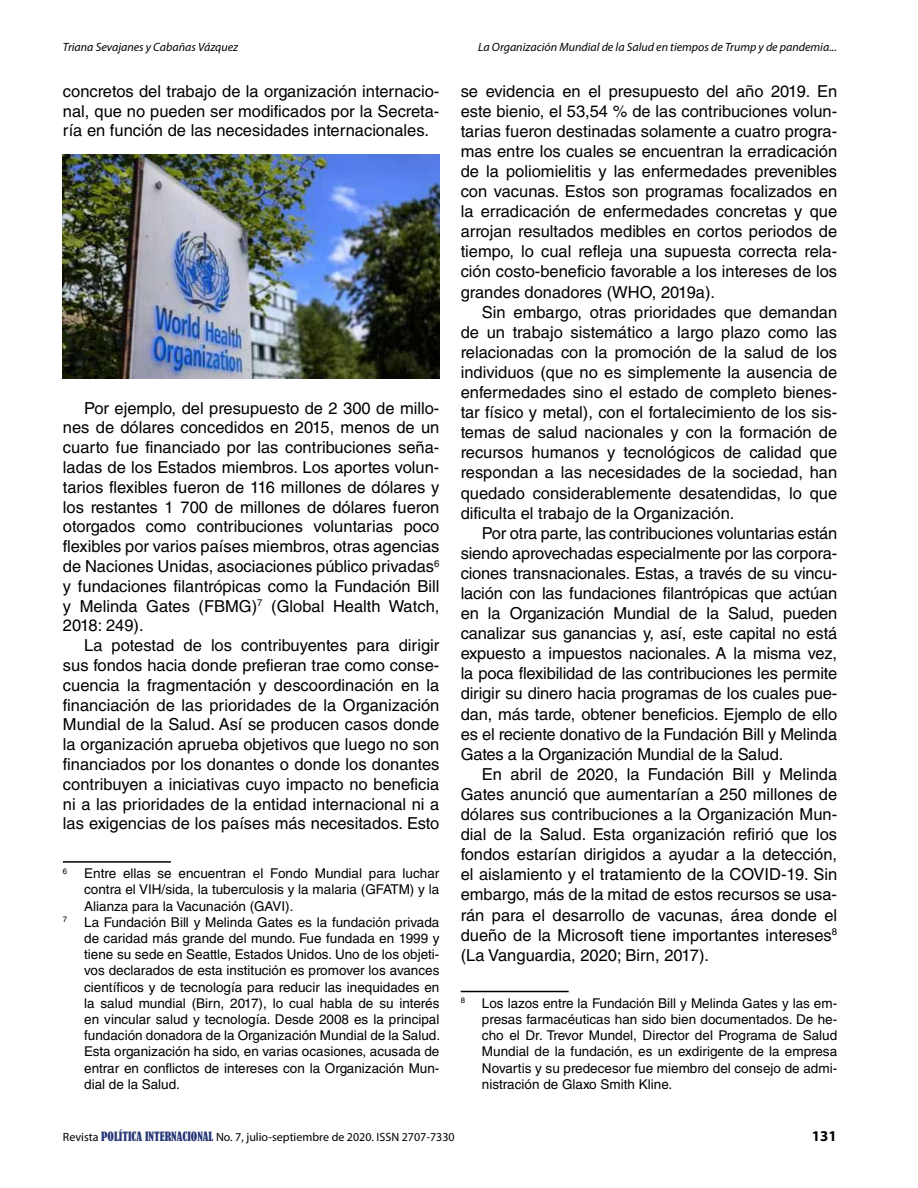
<style>
.page{position:relative;width:918px;height:1188px;background:#fff}
.page>*{position:absolute;margin:0;border:0;box-sizing:border-box;transform-origin:0 0}
.t1{font:16.5px/20.1px "Helvetica LT Std";color:#000;text-align:justify}
.t2{font:700 15px "Myriad Pro";color:#000}
.t3{font:13.5px/16.2px "Helvetica LT Std";color:#000;text-align:justify}
.t4{font:italic 12px "Myriad Pro";color:#000}
.t5{font:12px "Myriad Pro";color:#000}
.t6{font:7.8px "Helvetica LT Std";color:#000}
.s1{font-family:"Bernard";font-stretch:condensed;color:#253675}
</style>
<div class="page">
<hr style="left:63px;top:861px;width:108px;height:2px;background:#000">
<hr style="left:461px;top:991px;width:108px;height:1px;background:#000">
<img style="left:63px;top:155px;width:376px;height:224px">
<p class="t4" style="left:63px;top:40px;width:177px">Triana Sevajanes y Cabañas Vázquez</p>
<p class="t4" style="left:478px;top:40px;width:360px">La Organización Mundial de la Salud en tiempos de Trump y de pandemia...</p>
<p class="t1" style="left:63px;top:81px;width:378px">concretos del trabajo de la organización internacio&shy;nal, que no pueden ser modificados por la Secreta&shy;ría en función de las necesidades internacionales.</p>
<p class="t1" style="left:461px;top:81px;width:378px">se evidencia en el presupuesto del año 2019. En este bienio, el 53,54 % de las contribuciones volun&shy;tarias fueron destinadas solamente a cuatro progra&shy;mas entre los cuales se encuentran la erradicación de la poliomielitis y las enfermedades prevenibles con vacunas. Estos son programas focalizados en la erradicación de enfermedades concretas y que arrojan resultados medibles en cortos periodos de tiempo, lo cual refleja una supuesta correcta rela&shy;ción costo-beneficio favorable a los intereses de los grandes donadores (WHO, 2019a).</p>
<p class="t1" style="left:461px;top:302px;width:378px;text-indent:21px">Sin embargo, otras prioridades que demandan de un trabajo sistemático a largo plazo como las relacionadas con la promoción de la salud de los individuos (que no es simplemente la ausencia de enfermedades sino el estado de completo bienes&shy;tar físico y metal), con el fortalecimiento de los sis&shy;temas de salud nacionales y con la formación de recursos humanos y tecnológicos de calidad que respondan a las necesidades de la sociedad, han quedado considerablemente desatendidas, lo que dificulta el trabajo de la Organización.</p>
<p class="t1" style="left:461px;top:523px;width:378px;text-indent:21px">Por otra parte, las contribuciones voluntarias están siendo aprovechadas especialmente por las corpora&shy;ciones transnacionales. Estas, a través de su vincu&shy;lación con las fundaciones filantrópicas que actúan en la Organización Mundial de la Salud, pueden canalizar sus ganancias y, así, este capital no está expuesto a impuestos nacionales. A la misma vez, la poca flexibilidad de las contribuciones les permite dirigir su dinero hacia programas de los cuales pue&shy;dan, más tarde, obtener beneficios. Ejemplo de ello es el reciente donativo de la Fundación Bill y Melinda Gates a la Organización Mundial de la Salud.</p>
<p class="t1" style="left:461px;top:764px;width:378px;text-indent:21px">En abril de 2020, la Fundación Bill y Melinda Gates anunció que aumentarían a 250 millones de dólares sus contribuciones a la Organización Mun&shy;dial de la Salud. Esta organización refirió que los fondos estarían dirigidos a ayudar a la detección, el aislamiento y el tratamiento de la COVID-19. Sin embargo, más de la mitad de estos recursos se usa&shy;rán para el desarrollo de vacunas, área donde el dueño de la Microsoft tiene importantes intereses<sup>8 </sup>(La Vanguardia, 2020; Birn, 2017).</p>
<p class="t6" style="left:461px;top:996px;width:6px">8</p>
<p class="t3" style="left:482px;top:995px;width:357px">Los lazos entre la Fundación Bill y Melinda Gates y las em&shy;presas farmacéuticas han sido bien documentados. De he&shy;cho el Dr. Trevor Mundel, Director del Programa de Salud Mundial de la fundación, es un exdirigente de la empresa Novartis y su predecesor fue miembro del consejo de admi&shy;nistración de Glaxo Smith Kline.</p>
<p class="t1" style="left:63px;top:398px;width:378px;text-indent:21px">Por ejemplo, del presupuesto de 2 300 de millo&shy;nes de dólares concedidos en 2015, menos de un cuarto fue financiado por las contribuciones seña&shy;ladas de los Estados miembros. Los aportes volun&shy;tarios flexibles fueron de 116 millones de dólares y los restantes 1 700 de millones de dólares fueron otorgados como contribuciones voluntarias poco flexibles por varios países miembros, otras agencias de Naciones Unidas, asociaciones público privadas<sup>6 </sup>y fundaciones filantrópicas como la Fundación Bill y Melinda Gates (FBMG)<sup>7</sup> (Global Health Watch, 2018: 249).</p>
<p class="t1" style="left:63px;top:636px;width:378px;text-indent:21px">La potestad de los contribuyentes para dirigir sus fondos hacia donde prefieran trae como conse&shy;cuencia la fragmentación y descoordinación en la financiación de las prioridades de la Organización Mundial de la Salud. Así se producen casos donde la organización aprueba objetivos que luego no son financiados por los donantes o donde los donantes contribuyen a iniciativas cuyo impacto no beneficia ni a las prioridades de la entidad internacional ni a las exigencias de los países más necesitados. Esto</p>
<p class="t6" style="left:63px;top:866px;width:6px">6</p>
<p class="t3" style="left:84px;top:865px;width:357px">Entre ellas se encuentran el Fondo Mundial para luchar contra el VIH/sida, la tuberculosis y la malaria (GFATM) y la Alianza para la Vacunación (GAVI).</p>
<p class="t6" style="left:63px;top:915px;width:6px">7</p>
<p class="t3" style="left:84px;top:914px;width:358px">La Fundación Bill y Melinda Gates es la fundación privada de caridad más grande del mundo. Fue fundada en 1999 y tiene su sede en Seattle, Estados Unidos. Uno de los objeti&shy;vos declarados de esta institución es promover los avances científicos y de tecnología para reducir las inequidades en la salud mundial (Birn, 2017), lo cual habla de su interés en vincular salud y tecnología. Desde 2008 es la principal fundación donadora de la Organización Mundial de la Salud.<br>Esta organización ha sido, en varias ocasiones, acusada de entrar en conflictos de intereses con la Organización Mun&shy;dial de la Salud.</p>
<p class="t5" style="left:63px;top:1130px;width:393px">Revista <span class="s1">POLÍTICA INTERNACIONAL</span> No. 7, julio-septiembre de 2020. ISSN 2707-7330</p>
<p class="t2" style="left:812px;top:1126px;width:26px">131</p>
</div>
